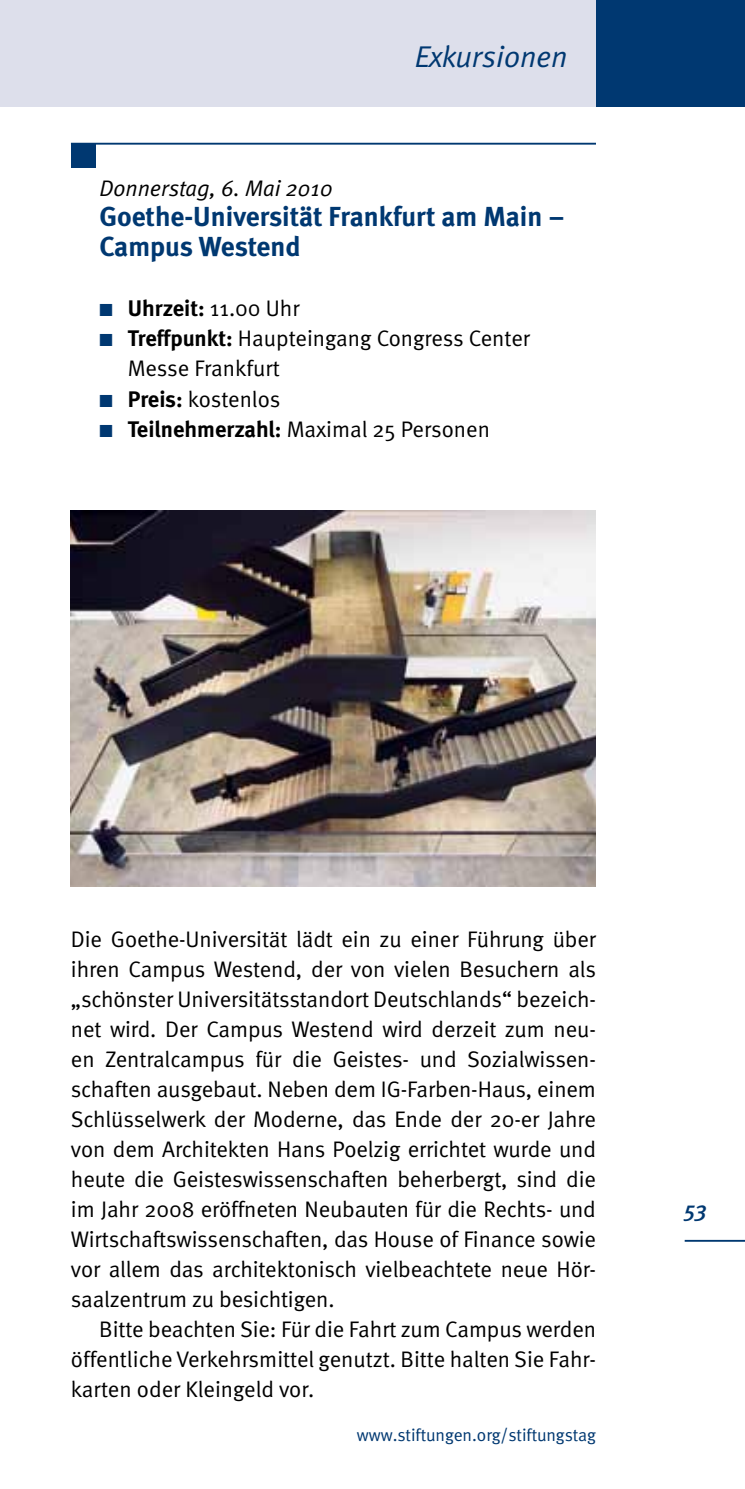
<style>
.page{position:relative;width:745px;height:1489px;background:#fff}
.page>*{position:absolute;margin:0;border:0;box-sizing:border-box;transform-origin:0 0}
.t1{font:italic 30px "Meta Normal";color:#003871}
.t2{font:700 27.5px/30px "Meta";color:#003871}
.t3{font:22.5px/30px "Meta Normal";letter-spacing:-.005em;color:#000;text-align:justify}
.t4{font:italic 22.5px "Meta Normal";letter-spacing:-.005em;color:#000}
.t5{font:700 22.5px "Meta";color:#000}
.t6{font:italic 500 22.5px "Meta";color:#003871}
.t7{font:17.5px "Meta Normal";letter-spacing:-.005em;color:#003871}
.s1{color:#003871}
.s2{font-family:"Meta Normal";font-weight:400}
.s3{font-family:"Meta";font-weight:700}
</style>
<div class="page">
<div style="left:0;top:0;width:595px;height:106px;background:#dddfeb"></div>
<div style="left:595px;top:0;width:149px;height:106px;background:#003871"></div>
<hr style="left:684px;top:1239px;width:60px;height:2px;background:#003871">
<div style="left:71px;top:143px;width:25px;height:24px;background:#003871"></div>
<hr style="left:71px;top:143px;width:524px;height:2px;background:#003871">
<img style="left:71px;top:510px;width:524px;height:376px">
<h1 class="t1" style="left:414px;top:39px;width:154px">Exkursionen</h1>
<p class="t4" style="left:99px;top:175px;width:235px">Donnerstag, 6. Mai 2010</p>
<p class="t2" style="left:99px;top:201px;width:466px">Goethe-Universität Frankfurt am Main –<br>Campus Westend</p>
<p class="t5" style="left:99px;top:294px;width:201px"><span class="s1">■</span> Uhrzeit: <span class="s2">11.00 Uhr</span></p>
<p class="t3" style="left:128px;top:323px;width:403px;text-indent:-28px"><span class="s1">■</span> <span class="s3">Treffpunkt:</span> Haupteingang Congress Center<br>Messe Frankfurt</p>
<p class="t3" style="left:99px;top:383px;width:182px"><span class="s1">■</span> <span class="s3">Preis:</span> kostenlos</p>
<p class="t3" style="left:99px;top:413px;width:392px"><span class="s1">■</span> <span class="s3">Teilnehmerzahl:</span> Maximal 25 Personen</p>
<p class="t3" style="left:71px;top:923px;width:526px">Die Goethe-Universität lädt ein zu einer Führung über ihren Campus Westend, der von vielen Besuchern als „schönster Universitätsstandort Deutschlands“ bezeich&shy;net wird. Der Campus Westend wird derzeit zum neu&shy;en Zentralcampus für die Geistes- und Sozialwissen&shy;schaften ausgebaut. Neben dem IG-Farben-Haus, einem Schlüsselwerk der Moderne, das Ende der 20-er Jahre von dem Architekten Hans Poelzig errichtet wurde und heute die Geisteswissenschaften beherbergt, sind die im Jahr 2008 eröffneten Neubauten für die Rechts- und Wirtschaftswissenschaften, das House of Finance sowie vor allem das architektonisch vielbeachtete neue Hör&shy;saalzentrum zu besichtigen.</p>
<p class="t3" style="left:71px;top:1313px;width:526px;text-indent:28px">Bitte beachten Sie: Für die Fahrt zum Campus werden öffentliche Verkehrsmittel genutzt. Bitte halten Sie Fahr&shy;karten oder Kleingeld vor.</p>
<p class="t7" style="left:357px;top:1424px;width:240px">www.stiftungen.org/stiftungstag</p>
<p class="t6" style="left:684px;top:1195px;width:24px">53</p>
</div>
